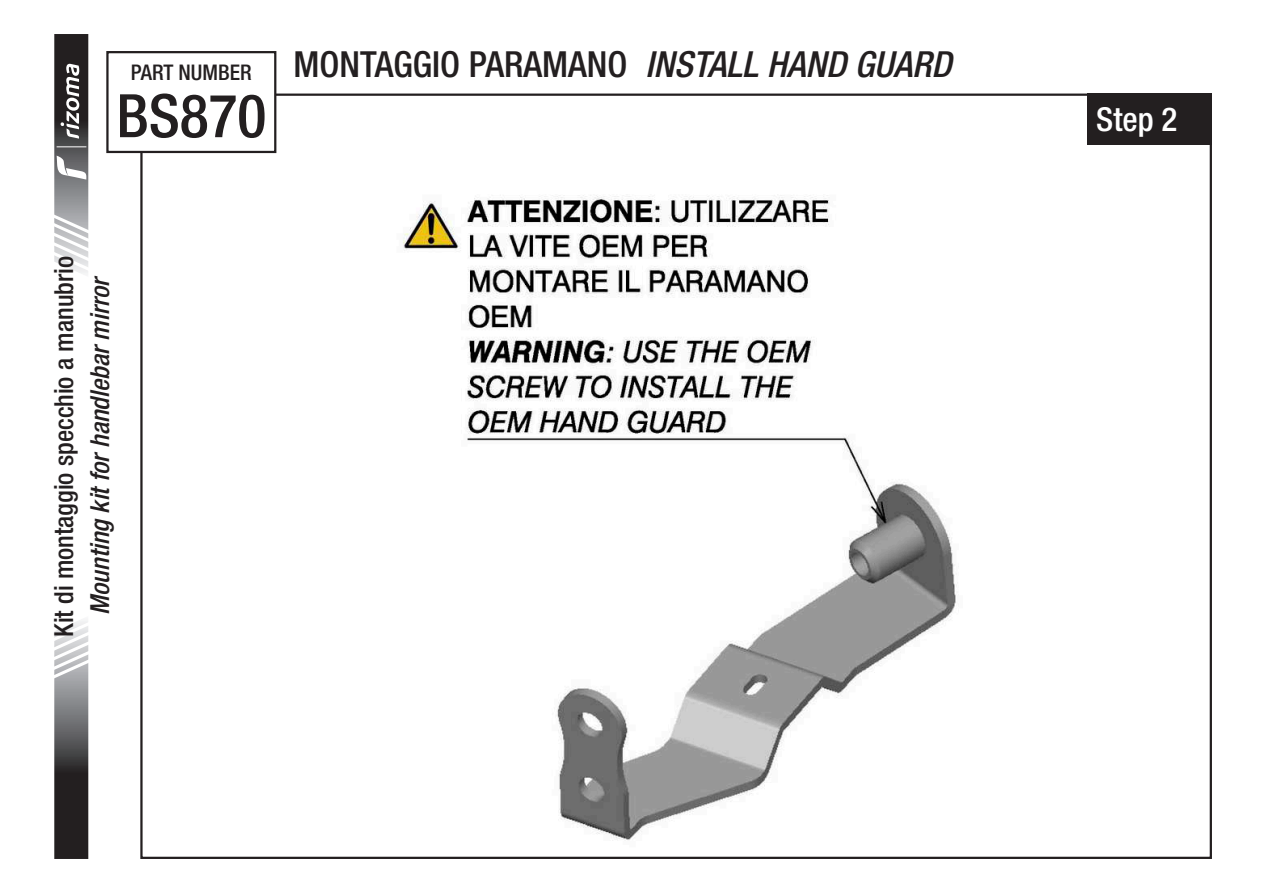
<style>
.page{position:relative;width:1263px;height:893px;background:#fff}
.page>*{position:absolute;margin:0;border:0;box-sizing:border-box;transform-origin:0 0}
.t1{font:500 condensed 60px "Helvetica Neue LT Std";color:#231f20}
.t2{font:500 condensed 36px "Helvetica Neue LT Std";color:#231f20}
.t3{font:500 condensed 33px "Helvetica Neue LT Std";color:#fff}
.t4{font:500 condensed 26.4px "Helvetica Neue LT Std";color:#231f20}
.t5{font:italic 500 condensed 26.4px "Helvetica Neue LT Std";color:#231f20}
.t6{font:500 condensed 21.6px "Helvetica Neue LT Std";color:#231f20}
.s1{font-style:italic}
</style>
<div class="page">
<img style="left:403px;top:195px;width:554px;height:646px">
<div style="left:1088px;top:94px;width:124px;height:51px;background:#231f20"></div>
<svg style="left:54px;top:620px;width:35px;height:239px;background:#706f70"></svg>
<svg style="left:54px;top:34px;width:35px;height:240px"></svg>
<div style="left:106px;top:51px;width:170px;height:102px;border:2px solid #231f20"></div>
<p class="t6" style="left:131px;top:59px;width:122px">PART NUMBER</p>
<h1 class="t1" style="left:116px;top:80px;width:151px">BS870</h1>
<p class="t2" style="left:293px;top:42px;width:660px">MONTAGGIO PARAMANO <span class="s1">INSTALL HAND GUARD</span></p>
<p class="t4" style="left:48px;top:637px;width:383px;rotate:-90deg">Kit di montaggio specchio a manubrio</p>
<p class="t5" style="left:84px;top:615px;width:341px;rotate:-90deg">Mounting kit for handlebar mirror</p>
<p class="t3" style="left:1096px;top:99px;width:83px">Step 2</p>
</div>
